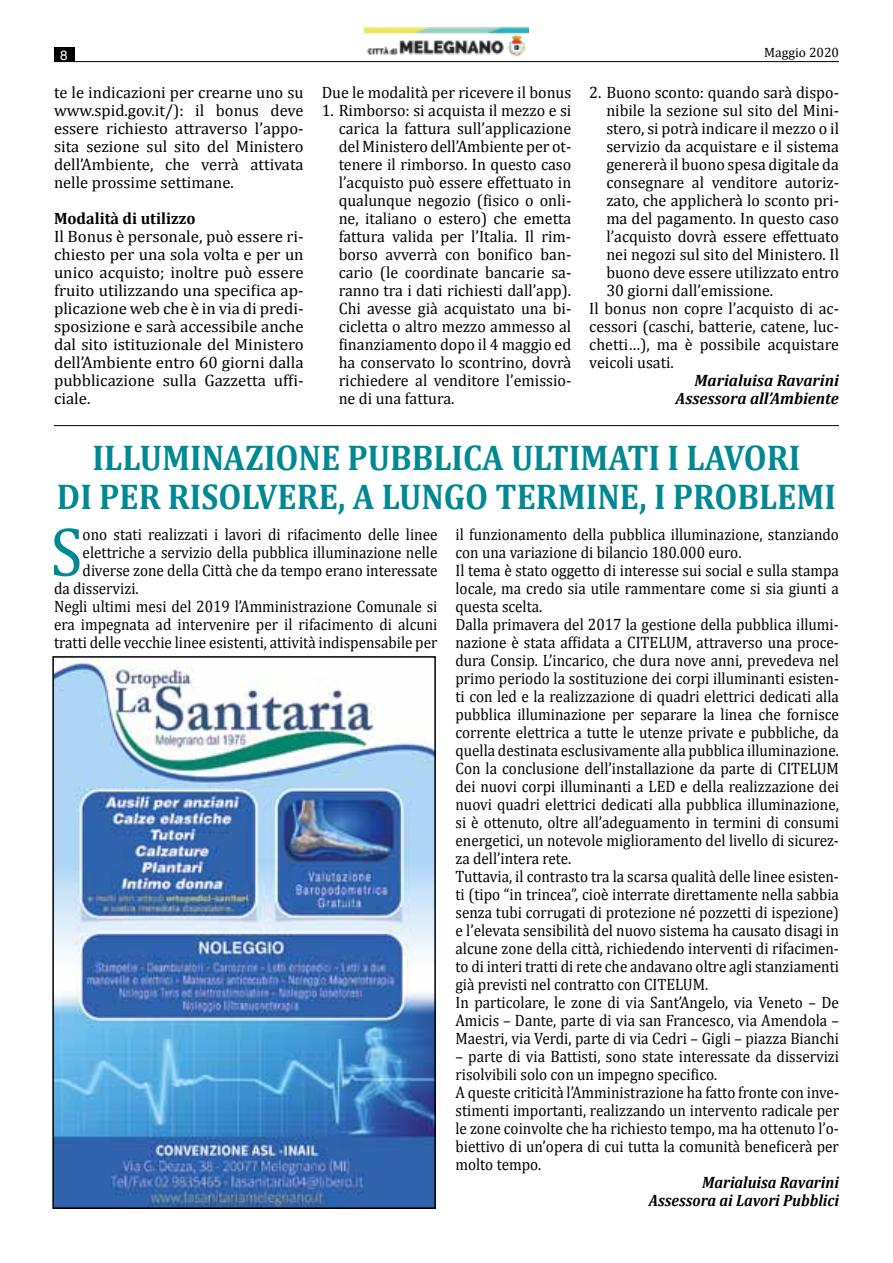
<style>
.page{position:relative;width:893px;height:1263px;background:#fff}
.page>*{position:absolute;margin:0;border:0;box-sizing:border-box;transform-origin:0 0}
.t1{font:70.5px "Cambria";color:#008893;scale:.92 1}
.t2{font:700 36px/39px "Cambria";color:#008893;text-align:center;scale:.92 1}
.t3{font:16.5px/18px "Cambria";color:#000;scale:.92 1}
.t4{font:16.5px/18px "Cambria";color:#000;text-align:justify}
.t5{font:italic 700 16.5px/18px "Cambria";color:#000;text-align:right;scale:.92 1}
.t6{font:italic 700 16.5px/18px "Cambria";color:#000;text-align:right}
.t7{font:700 16.5px "Cambria";color:#000}
.t8{font:13.5px "Cambria";color:#000}
.t9{font:13.5px "Helvetica";color:#fff}
</style>
<div class="page">
<div style="left:54px;top:47px;width:20px;height:15px;background:#000"></div>
<hr style="left:54px;top:61px;width:785px;height:1px;background:#000">
<img style="left:364px;top:28px;width:164px;height:29px">
<img style="left:55px;top:659px;width:378px;height:547px">
<div style="left:52px;top:656px;width:384px;height:553px;border:2px solid #000"></div>
<hr style="left:54px;top:425px;width:785px;height:1px;background:#000">
<p class="t9" style="left:60px;top:44px;width:9px">8</p>
<p class="t8" style="left:764px;top:45px;width:76px">Maggio 2020</p>
<p class="t4" style="left:54px;top:83px;width:251px">te le indicazioni per crearne uno su www.spid.gov.it/): il bonus deve essere richiesto attraverso l’appo&shy;sita sezione sul sito del Ministero dell’Ambiente, che verrà attivata nelle prossime settimane.</p>
<p class="t7" style="left:54px;top:207px;width:143px">MODALITÀ DI UTILIZZO</p>
<p class="t4" style="left:54px;top:227px;width:251px">Il Bonus è personale, può essere ri&shy;chiesto per una sola volta e per un unico acquisto; inoltre può essere fruito utilizzando una specifica ap&shy;plicazione web che è in via di predi&shy;sposizione e sarà accessibile anche dal sito istituzionale del Ministero dell’Ambiente entro 60 giorni dalla pubblicazione sulla Gazzetta uffi&shy;ciale.</p>
<p class="t4" style="left:322px;top:83px;width:251px">Due le modalità per ricevere il bonus</p>
<p class="t4" style="left:339px;top:101px;width:234px;text-indent:-17px">1. Rimborso: si acquista il mezzo e si carica la fattura sull’applicazione del Ministero dell’Ambiente per ot&shy;tenere il rimborso. In questo caso l’acquisto può essere effettuato in qualunque negozio (fisico o onli&shy;ne, italiano o estero) che emetta fattura valida per l’Italia. Il rim&shy;borso avverrà con bonifico ban&shy;cario (le coordinate bancarie sa&shy;ranno tra i dati richiesti dall’app).<br>Chi avesse già acquistato una bi&shy;cicletta o altro mezzo ammesso al finanziamento dopo il 4 maggio ed ha conservato lo scontrino, dovrà richiedere al venditore l’emissio&shy;ne di una fattura.</p>
<p class="t4" style="left:589px;top:83px;width:251px">2. Buono sconto: quando sarà dispo-</p>
<p class="t4" style="left:606px;top:101px;width:234px">nibile la sezione sul sito del Mini-</p>
<p class="t4" style="left:606px;top:119px;width:234px">stero, si potrà indicare il mezzo o il</p>
<p class="t4" style="left:606px;top:137px;width:234px">servizio da acquistare e il sistema</p>
<p class="t4" style="left:606px;top:155px;width:234px">genererà il buono spesa digitale da</p>
<p class="t4" style="left:606px;top:173px;width:234px">consegnare al venditore autoriz-</p>
<p class="t4" style="left:606px;top:191px;width:234px">zato, che applicherà lo sconto pri-</p>
<p class="t4" style="left:606px;top:209px;width:234px">ma del pagamento. In questo caso</p>
<p class="t4" style="left:606px;top:227px;width:234px">l’acquisto dovrà essere effettuato</p>
<p class="t4" style="left:606px;top:245px;width:234px">nei negozi sul sito del Ministero. Il</p>
<p class="t4" style="left:606px;top:263px;width:234px">buono deve essere utilizzato entro</p>
<p class="t4" style="left:606px;top:281px;width:168px">30 giorni dall’emissione.</p>
<p class="t4" style="left:589px;top:299px;width:251px">Il bonus non copre l’acquisto di ac-</p>
<p class="t4" style="left:589px;top:317px;width:251px">cessori (caschi, batterie, catene, luc-</p>
<p class="t4" style="left:589px;top:335px;width:251px">chetti…), ma è possibile acquistare</p>
<p class="t4" style="left:589px;top:353px;width:86px">veicoli usati.</p>
<p class="t6" style="left:675px;top:371px;width:165px">Marialuisa Ravarini<br>Assessora all’Ambiente</p>
<h2 class="t2" style="left:57px;top:437px;width:848px">ILLUMINAZIONE PUBBLICA ULTIMATI I LAVORI<br>DI PER RISOLVERE, A LUNGO TERMINE, I PROBLEMI</h2>
<h1 class="t1" style="left:50px;top:510px;width:36px">S</h1>
<p class="t3" style="left:83px;top:525px;width:387px">ono stati realizzati i lavori di rifacimento delle linee</p>
<p class="t3" style="left:83px;top:543px;width:387px">elettriche a servizio della pubblica illuminazione nelle</p>
<p class="t3" style="left:83px;top:561px;width:387px">diverse zone della Città che da tempo erano interessate</p>
<p class="t3" style="left:54px;top:579px;width:94px">da disservizi.</p>
<p class="t3" style="left:54px;top:597px;width:418px">Negli ultimi mesi del 2019 l’Amministrazione Comunale si</p>
<p class="t3" style="left:54px;top:615px;width:418px">era impegnata ad intervenire per il rifacimento di alcuni</p>
<p class="t3" style="left:54px;top:633px;width:418px">tratti delle vecchie linee esistenti, attività indispensabile per</p>
<p class="t3" style="left:455px;top:525px;width:418px">il funzionamento della pubblica illuminazione, stanziando con una variazione di bilancio 180.000 euro.<br>Il tema è stato oggetto di interesse sui social e sulla stampa locale, ma credo sia utile rammentare come si sia giunti a questa scelta.<br>Dalla primavera del 2017 la gestione della pubblica illumi&shy;nazione è stata affidata a CITELUM, attraverso una proce&shy;dura Consip. L’incarico, che dura nove anni, prevedeva nel primo periodo la sostituzione dei corpi illuminanti esisten&shy;ti con led e la realizzazione di quadri elettrici dedicati alla pubblica illuminazione per separare la linea che fornisce corrente elettrica a tutte le utenze private e pubbliche, da quella destinata esclusivamente alla pubblica illuminazione.<br>Con la conclusione dell’installazione da parte di CITELUM dei nuovi corpi illuminanti a LED e della realizzazione dei nuovi quadri elettrici dedicati alla pubblica illuminazione, si è ottenuto, oltre all’adeguamento in termini di consumi energetici, un notevole miglioramento del livello di sicurez&shy;za dell’intera rete.<br>Tuttavia, il contrasto tra la scarsa qualità delle linee esisten&shy;ti (tipo “in trincea”, cioè interrate direttamente nella sabbia senza tubi corrugati di protezione né pozzetti di ispezione) e l’elevata sensibilità del nuovo sistema ha causato disagi in alcune zone della città, richiedendo interventi di rifacimen&shy;to di interi tratti di rete che andavano oltre agli stanziamenti già previsti nel contratto con CITELUM.<br>In particolare, le zone di via Sant’Angelo, via Veneto – De Amicis – Dante, parte di via san Francesco, via Amendola – Maestri, via Verdi, parte di via Cedri – Gigli – piazza Bianchi</p>
<p class="t3" style="left:455px;top:1047px;width:418px">– parte di via Battisti, sono state interessate da disservizi risolvibili solo con un impegno specifico.<br>A queste criticità l’Amministrazione ha fatto fronte con inve&shy;stimenti importanti, realizzando un intervento radicale per le zone coinvolte che ha richiesto tempo, ma ha ottenuto l’o&shy;biettivo di un’opera di cui tutta la comunità beneficerà per molto tempo.</p>
<p class="t5" style="left:649px;top:1173px;width:208px">Marialuisa Ravarini<br>Assessora ai Lavori Pubblici</p>
</div>
